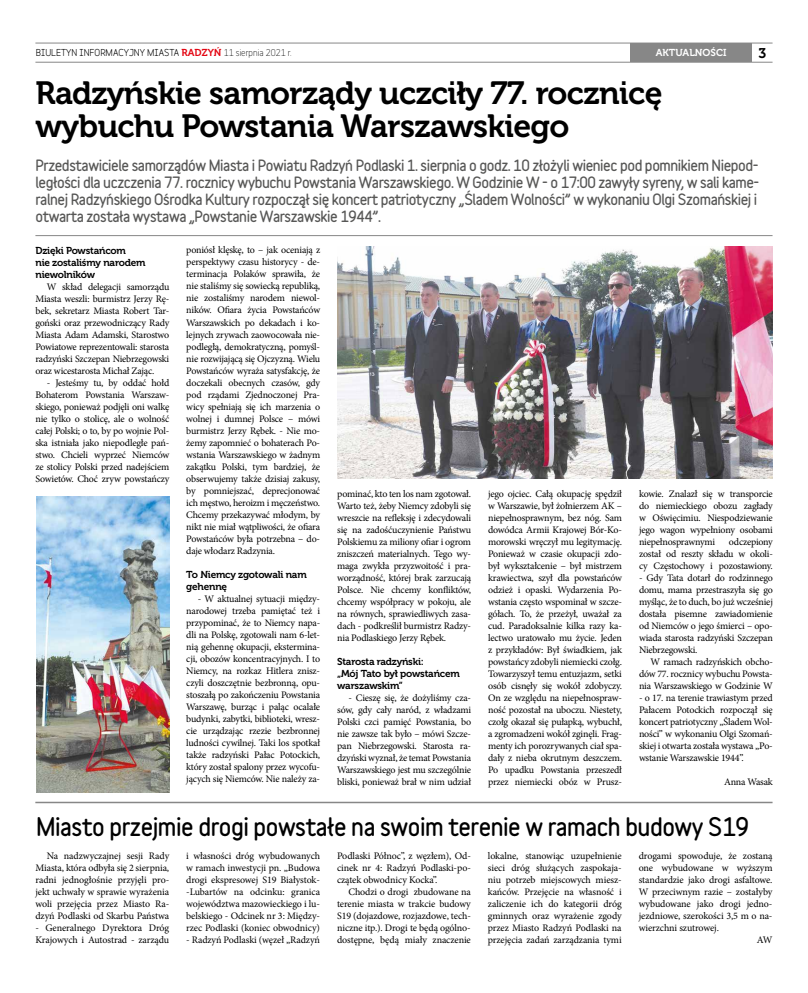
<style>
.page{position:relative;width:808px;height:993px;background:#fff}
.page>*{position:absolute;margin:0;border:0;box-sizing:border-box;transform-origin:0 0}
.t1{font:32px/33px "Museo 700";letter-spacing:-.02em;color:#000}
.t2{font:900 23px "Variable";letter-spacing:-.02em;color:#000}
.t3{font:900 14px/17px "Variable";letter-spacing:-.03em;color:#575756}
.t4{font:14px "Museo 700";color:#000}
.t5{font:10px/12px "Minion Pro";letter-spacing:-.02em;color:#000;text-align:justify}
.t6{font:10px/12px "Museo 700";letter-spacing:-.02em;color:#000}
.t7{font:10px "Museo 700";color:#fff}
.t8{font:700 9px "Variable";color:#000}
.s1{font-family:"Museo 700";font-weight:400;font-size:10px;color:#e30613}
.s2{font-weight:400}
</style>
<div class="page">
<hr style="left:35px;top:43px;width:737px;height:1px;background:#878787">
<hr style="left:35px;top:62px;width:737px;height:1px;background:#878787">
<div style="left:631px;top:43px;width:121px;height:19px;background:#878787"></div>
<hr style="left:35px;top:235px;width:737px;height:1px;background:#878787">
<hr style="left:35px;top:801px;width:737px;height:2px;background:#878787">
<img style="left:337px;top:246px;width:436px;height:232px">
<img style="left:36px;top:496px;width:133px;height:295px">
<p class="t7" style="left:656px;top:47px;width:72px">AKTUALNOŚCI</p>
<h1 class="t1" style="left:35px;top:77px;width:628px">Radzyńskie samorządy uczciły 77. rocznicę wybuchu Powstania Warszawskiego</h1>
<p class="t3" style="left:35px;top:157px;width:725px">Przedstawiciele samorządów Miasta i Powiatu Radzyń Podlaski 1. sierpnia o godz. 10 złożyli wieniec pod pomnikiem Niepod&shy;ległości dla uczczenia 77. rocznicy wybuchu Powstania Warszawskiego. W Godzinie W - o 17:00 zawyły syreny, w sali kame&shy;ralnej Radzyńskiego Ośrodka Kultury rozpoczął się koncert patriotyczny „Śladem Wolności” w wykonaniu Olgi Szomańskiej i otwarta została wystawa „Powstanie Warszawskie 1944”.</p>
<p class="t8" style="left:36px;top:45px;width:257px">BIULETYN INFORMACYJNY MIASTA <span class="s1">RADZYŃ</span> <span class="s2">11 sierpnia 2021 r.</span></p>
<h3 class="t4" style="left:758px;top:45px;width:9px">3</h3>
<p class="t6" style="left:35px;top:244px;width:112px">Dzięki Powstańcom<br>nie zostaliśmy narodem niewolników</p>
<p class="t5" style="left:35px;top:280px;width:135px;text-indent:11px">W skład delegacji samorządu Miasta weszli: burmistrz Jerzy Rę&shy;bek, sekretarz Miasta Robert Tar&shy;goński oraz przewodniczący Rady Miasta Adam Adamski, Starostwo Powiatowe reprezentowali: starosta radzyński Szczepan Niebrzegowski oraz wicestarosta Michał Zając.</p>
<p class="t5" style="left:35px;top:376px;width:135px;text-indent:11px">- Jesteśmy tu, by oddać hołd Bohaterom Powstania Warszaw&shy;skiego, ponieważ podjęli oni walkę nie tylko o stolicę, ale o wolność całej Polski; o to, by po wojnie Pol&shy;ska istniała jako niepodległe pań&shy;stwo. Chcieli wyprzeć Niemców ze stolicy Polski przed nadejściem Sowietów. Choć zryw powstańczy</p>
<p class="t5" style="left:186px;top:244px;width:135px">poniósł klęskę, to – jak oceniają z perspektywy czasu historycy - de&shy;terminacja Polaków sprawiła, że nie staliśmy się sowiecką republiką, nie zostaliśmy narodem niewol&shy;ników. Ofiara życia Powstańców Warszawskich po dekadach i ko&shy;lejnych zrywach zaowocowała nie&shy;podległą, demokratyczną, pomyśl&shy;nie rozwijającą się Ojczyzną. Wielu Powstańców wyraża satysfakcję, że doczekali obecnych czasów, gdy pod rządami Zjednoczonej Pra&shy;wicy spełniają się ich marzenia o wolnej i dumnej Polsce – mówi burmistrz Jerzy Rębek. - Nie mo&shy;żemy zapomnieć o bohaterach Po&shy;wstania Warszawskiego w żadnym zakątku Polski, tym bardziej, że obserwujemy także dzisiaj zakusy, by pomniejszać, deprecjonować ich męstwo, heroizm i męczeństwo.<br>Chcemy przekazywać młodym, by nikt nie miał wątpliwości, że ofiara Powstańców była potrzebna – do&shy;daje włodarz Radzynia.</p>
<p class="t6" style="left:186px;top:568px;width:122px">To Niemcy zgotowali nam gehennę</p>
<p class="t5" style="left:186px;top:592px;width:135px;text-indent:11px">- W aktualnej sytuacji między&shy;narodowej trzeba pamiętać też i przypominać, że to Niemcy napa&shy;dli na Polskę, zgotowali nam 6-let&shy;nią gehennę okupacji, ekstermina&shy;cji, obozów koncentracyjnych. I to Niemcy, na rozkaz Hitlera znisz&shy;czyli doszczętnie bezbronną, opu&shy;stoszałą po zakończeniu Powstania Warszawę, burząc i paląc ocalałe budynki, zabytki, biblioteki, wresz&shy;cie urządzając rzezie bezbronnej ludności cywilnej. Taki los spotkał także radzyński Pałac Potockich, który został spalony przez wycofu&shy;jących się Niemców. Nie należy za-</p>
<p class="t5" style="left:337px;top:487px;width:135px">pominać, kto ten los nam zgotował.<br>Warto też, żeby Niemcy zdobyli się wreszcie na refleksję i zdecydowali się na zadośćuczynienie Państwu Polskiemu za miliony ofiar i ogrom zniszczeń materialnych. Tego wy&shy;maga zwykła przyzwoitość i pra&shy;worządność, której brak zarzucają Polsce. Nie chcemy konfliktów, chcemy współpracy w pokoju, ale na równych, sprawiedliwych zasa&shy;dach - podkreślił burmistrz Radzy&shy;nia Podlaskiego Jerzy Rębek.</p>
<p class="t6" style="left:337px;top:655px;width:124px">Starosta radzyński:<br>„Mój Tato był powstańcem warszawskim”</p>
<p class="t5" style="left:337px;top:691px;width:135px;text-indent:11px">- Cieszę się, że dożyliśmy cza&shy;sów, gdy cały naród, z władzami Polski czci pamięć Powstania, bo nie zawsze tak było – mówi Szcze&shy;pan Niebrzegowski. Starosta ra&shy;dzyński wyznał, że temat Powstania Warszawskiego jest mu szczególnie bliski, ponieważ brał w nim udział</p>
<p class="t5" style="left:488px;top:487px;width:135px">jego ojciec. Całą okupację spędził w Warszawie, był żołnierzem AK – niepełnosprawnym, bez nóg. Sam dowódca Armii Krajowej Bór-Ko&shy;morowski wręczył mu legitymację.<br>Ponieważ w czasie okupacji zdo&shy;był wykształcenie – był mistrzem krawiectwa, szył dla powstańców odzież i opaski. Wydarzenia Po&shy;wstania często wspominał w szcze&shy;gółach. To, że przeżył, uważał za cud. Paradoksalnie kilka razy ka&shy;lectwo uratowało mu życie. Jeden z przykładów: Był świadkiem, jak powstańcy zdobyli niemiecki czołg.<br>Towarzyszył temu entuzjazm, setki osób cisnęły się wokół zdobyczy.<br>On ze względu na niepełnospraw&shy;ność pozostał na uboczu. Niestety, czołg okazał się pułapką, wybuchł, a zgromadzeni wokół zginęli. Frag&shy;menty ich porozrywanych ciał spa&shy;dały z nieba okrutnym deszczem.<br>Po upadku Powstania przeszedł przez niemiecki obóz w Prusz-</p>
<p class="t5" style="left:639px;top:487px;width:135px">kowie. Znalazł się w transporcie do niemieckiego obozu zagłady w Oświęcimiu. Niespodziewanie jego wagon wypełniony osobami niepełnosprawnymi</p>
<p class="t5" style="left:639px;top:535px;width:135px;text-indent:90px">odczepiony został od reszty składu w okoli&shy;cy Częstochowy i pozostawiony.</p>
<p class="t5" style="left:639px;top:571px;width:135px">- Gdy Tata dotarł do rodzinnego domu, mama przestraszyła się go myśląc, że to duch, bo już wcześniej dostała pisemne zawiadomienie od Niemców o jego śmierci – opo&shy;wiada starosta radzyński Szczepan Niebrzegowski.</p>
<p class="t5" style="left:639px;top:655px;width:135px;text-indent:11px">W ramach radzyńskich obcho&shy;dów 77. rocznicy wybuchu Powsta&shy;nia Warszawskiego w Godzinie W</p>
<p class="t5" style="left:639px;top:691px;width:135px">- o 17. na terenie trawiastym przed Pałacem Potockich rozpoczął się koncert patriotyczny „Śladem Wol&shy;ności” w wykonaniu Olgi Szomań&shy;skiej i otwarta została wystawa „Po&shy;wstanie Warszawskie 1944”.</p>
<p class="t5" style="left:724px;top:775px;width:50px">Anna Wasak</p>
<h2 class="t2" style="left:36px;top:808px;width:715px">Miasto przejmie drogi powstałe na swoim terenie w ramach budowy S19</h2>
<p class="t5" style="left:35px;top:849px;width:135px;text-indent:11px">Na nadzwyczajnej sesji Rady Miasta, która odbyła się 2 sierpnia, radni jednogłośnie przyjęli pro&shy;jekt uchwały w sprawie wyrażenia woli przejęcia przez Miasto Ra&shy;dzyń Podlaski od Skarbu Państwa</p>
<p class="t5" style="left:35px;top:921px;width:135px">- Generalnego Dyrektora Dróg<br>Krajowych i Autostrad - zarządu</p>
<p class="t5" style="left:186px;top:849px;width:135px">i własności dróg wybudowanych w ramach inwestycji pn. „Budowa drogi ekspresowej S19 Białystok--Lubartów na odcinku: granica województwa mazowieckiego i lu&shy;belskiego - Odcinek nr 3: Między&shy;rzec Podlaski (koniec obwodnicy)</p>
<p class="t5" style="left:186px;top:933px;width:135px">- Radzyń Podlaski (węzeł „Radzyń</p>
<p class="t5" style="left:337px;top:849px;width:135px">Podlaski Północ”, z węzłem), Od&shy;cinek nr 4: Radzyń Podlaski-po&shy;czątek obwodnicy Kocka”.</p>
<p class="t5" style="left:337px;top:885px;width:135px;text-indent:11px">Chodzi o drogi zbudowane na terenie miasta w trakcie budowy S19 (dojazdowe, rozjazdowe, tech&shy;niczne itp.). Drogi te będą ogólno&shy;dostępne, będą miały znaczenie</p>
<p class="t5" style="left:488px;top:849px;width:135px">lokalne, stanowiąc uzupełnienie sieci dróg służących zaspokaja&shy;niu potrzeb miejscowych miesz&shy;kańców. Przejęcie na własność i zaliczenie ich do kategorii dróg gminnych oraz wyrażenie zgody przez Miasto Radzyń Podlaski na przejęcia zadań zarządzania tymi</p>
<p class="t5" style="left:639px;top:849px;width:135px">drogami spowoduje, że zostaną</p>
<p class="t5" style="left:639px;top:861px;width:135px">one wybudowane w wyższym</p>
<p class="t5" style="left:639px;top:873px;width:135px">standardzie jako drogi asfaltowe.</p>
<p class="t5" style="left:639px;top:885px;width:135px">W przeciwnym razie – zostałyby</p>
<p class="t5" style="left:639px;top:897px;width:135px">wybudowane jako drogi jedno-</p>
<p class="t5" style="left:639px;top:909px;width:135px">jezdniowe, szerokości 3,5 m o na-</p>
<p class="t5" style="left:639px;top:921px;width:82px">wierzchni szutrowej.</p>
<p class="t5" style="left:757px;top:933px;width:17px">AW</p>
</div>
